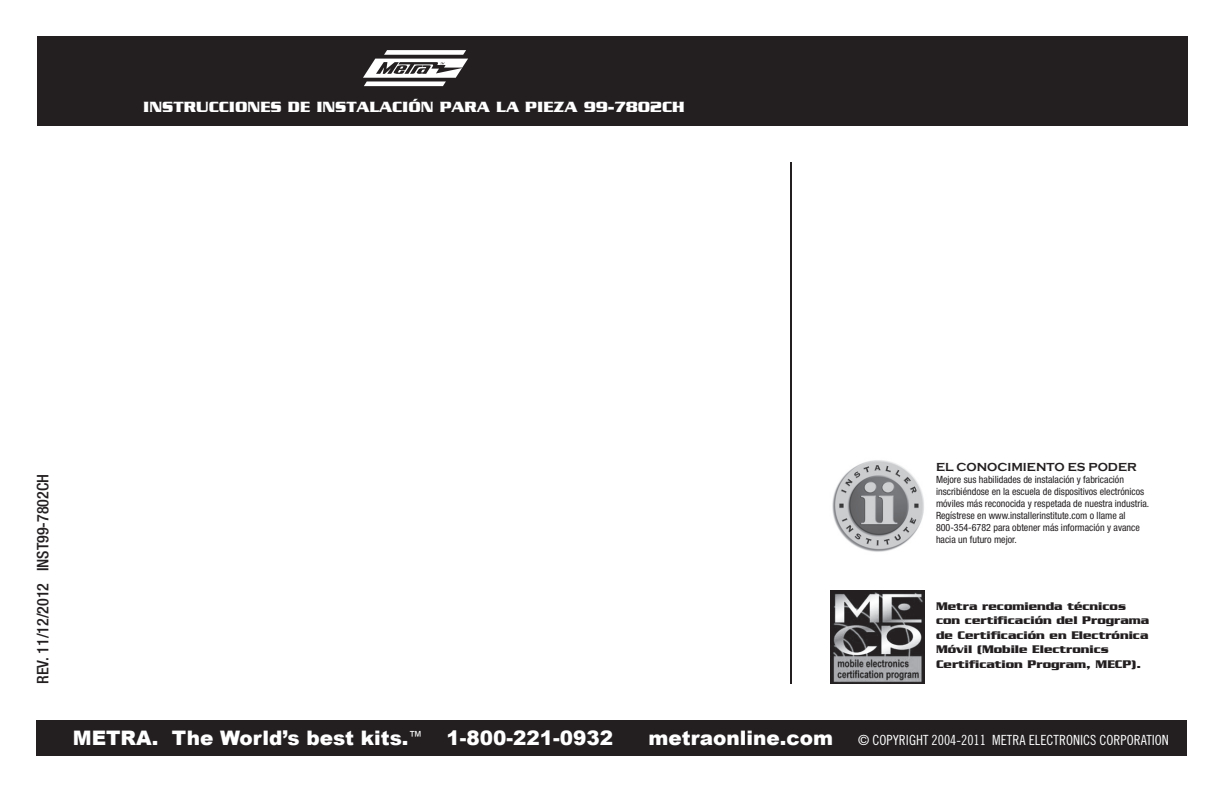
<style>
.page{position:relative;width:1224px;height:792px;background:#fff}
.page>*{position:absolute;margin:0;border:0;box-sizing:border-box;transform-origin:0 0}
.t1{font:900 20px "Arial";color:#fff}
.t2{font:700 16px "Serpentine";color:#fff}
.t3{font:500 condensed 16px "Helvetica Neue";color:#231f20}
.t4{font:700 14.6px "Copperplate Gothic";color:#050504}
.t5{font:14px "Trade Gothic Cond Eighteen";color:#fff}
.t6{font:700 12px/14.4px "Serpentine";color:#231f20}
.t7{font:700 12px "Copperplate Gothic";color:#231f20}
.t8{font:condensed 10px/12px "Helvetica Neue";color:#231f20}
.t9{font:500 8.6px/10.2px "Helvetica Neue";color:#231f20}
.s1{font-size:17.2px}
.s2{font-family:"Myriad";font-weight:400}
.s3{font-family:"Arial";font-weight:900;font-size:20px}
</style>
<div class="page">
<div style="left:37px;top:36px;width:1150px;height:90px;background:#231f20"></div>
<svg style="left:363px;top:50px;width:105px;height:36px"></svg>
<div style="left:36px;top:720px;width:1151px;height:36px;background:#231f20"></div>
<hr style="left:790px;top:162px;width:2px;height:522px;background:#231f20">
<img style="left:832px;top:460px;width:92px;height:92px">
<img style="left:830px;top:590px;width:94px;height:94px">
<h2 class="t2" style="left:143px;top:98px;width:543px">INSTRUCCIONES DE INSTALACIÓN PARA LA PIEZA 99-7802CH</h2>
<h2 class="t3" style="left:33px;top:684px;width:211px;rotate:-90deg">REV. 11/12/2012 INST99-7802CH</h2>
<p class="t7" style="left:936px;top:460px;width:202px">EL CONOCIMIENTO ES PODER</p>
<p class="t8" style="left:936px;top:473px;width:215px">Mejore sus habilidades de instalación y fabricación inscribiéndose en la escuela de dispositivos electrónicos móviles más reconocida y respetada de nuestra industria.<br>Regístrese en www.installerinstitute.com o llame al 800-354-6782 para obtener más información y avance hacia un futuro mejor.</p>
<h3 class="t4" style="left:931px;top:462px;width:202px"><span class="s1">K</span>NOWLEDGE IS <span class="s1">P</span>OWER</h3>
<p class="t9" style="left:932px;top:476px;width:199px"><span class="s2">E</span>nhance your installation and fabrication skills by enrolling in the most recognized and respected mobile electronics school in our industry.<br>Log onto www.installerinstitute.com or call 800-354-6782 for more information and take steps toward a better tomorrow.</p>
<p class="t6" style="left:936px;top:599px;width:215px">Metra recomienda técnicos con certificación del Programa de Certificación en Electrónica<br>Móvil (Mobile Electronics<br>Certification Program, MECP).</p>
<h1 class="t1" style="left:73px;top:727px;width:542px">METRA. The World’s best kits.<sup>™</sup> 1-800-221-0932</h1>
<h3 class="t5" style="left:648px;top:732px;width:522px"><span class="s3">metraonline.com</span> © COPYRIGHT 2004-2011 METRA ELECTRONICS CORPORATION</h3>
</div>
